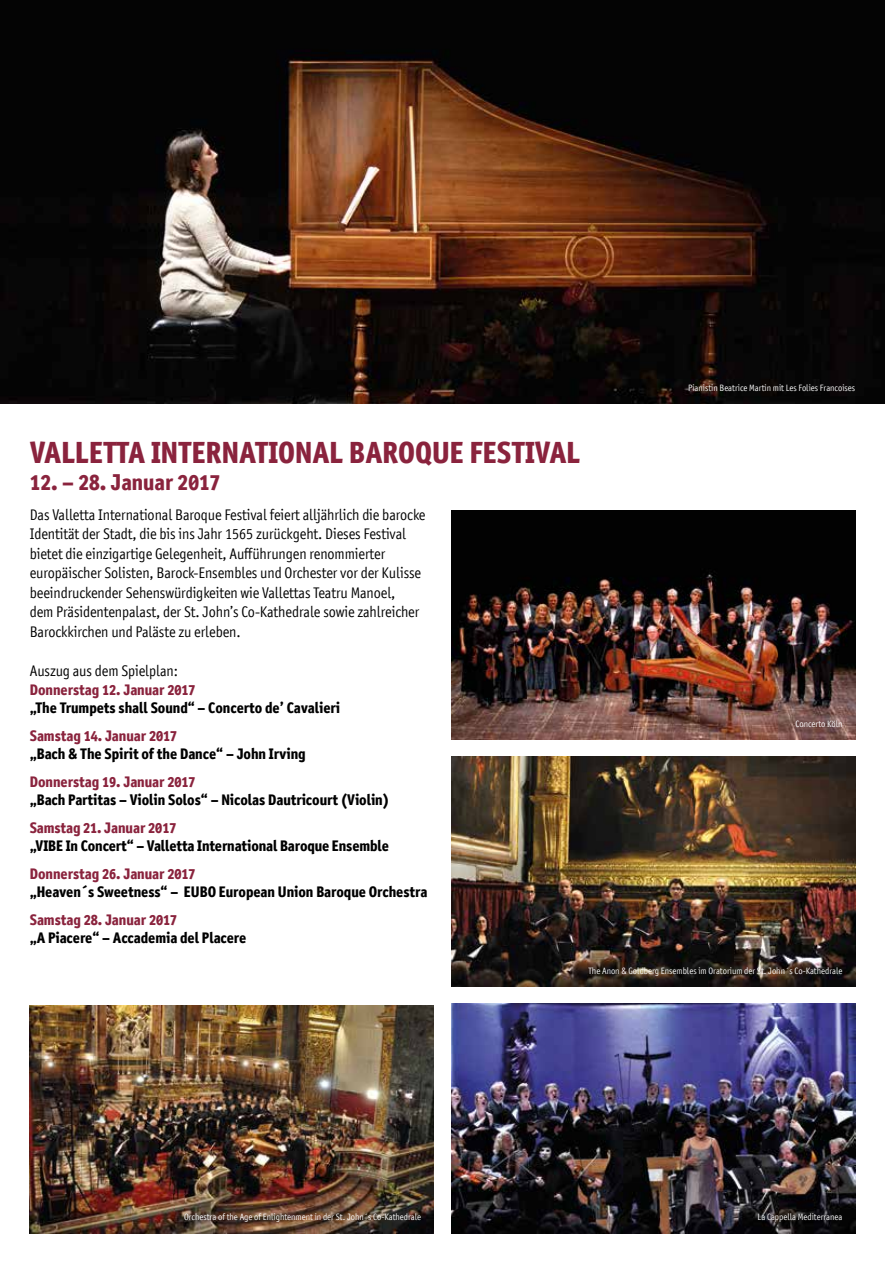
<style>
.page{position:relative;width:885px;height:1263px;background:#fff}
.page>*{position:absolute;margin:0;border:0;box-sizing:border-box;transform-origin:0 0}
.t1{font:700 30px "Axel";color:#8a233d}
.t2{font:700 22.5px "Axel";color:#8a233d}
.t3{font:15px/19.5px "Axel";letter-spacing:-.005em;color:#000}
.t4{font:700 15px "Axel";letter-spacing:-.005em;color:#000}
.t5{font:700 15px "Axel";letter-spacing:-.005em;color:#8a233d}
.t6{font:9px "Axel";color:#fff}
</style>
<div class="page">
<img style="left:0;top:0;width:884px;height:404px">
<img style="left:30px;top:1005px;width:404px;height:228px">
<img style="left:451px;top:1003px;width:404px;height:230px">
<img style="left:451px;top:757px;width:404px;height:229px">
<img style="left:451px;top:510px;width:404px;height:230px">
<p class="t6" style="left:688px;top:383px;width:168px">Pianistin Beatrice Martin mit Les Folies Francoises</p>
<h1 class="t1" style="left:30px;top:433px;width:552px">VALLETTA INTERNATIONAL BAROQUE FESTIVAL</h1>
<h2 class="t2" style="left:30px;top:468px;width:192px">12. – 28. Januar 2017</h2>
<p class="t3" style="left:30px;top:505px;width:397px">Das Valletta International Baroque Festival feiert alljährlich die barocke Identität der Stadt, die bis ins Jahr 1565 zurückgeht. Dieses Festival bietet die einzigartige Gelegenheit, Aufführungen renommierter europäischer Solisten, Barock-Ensembles und Orchester vor der Kulisse beeindruckender Sehenswürdigkeiten wie Vallettas Teatru Manoel,<br>dem Präsidentenpalast, der St. John’s Co-Kathedrale sowie zahlreicher Barockkirchen und Paläste zu erleben.</p>
<p class="t3" style="left:30px;top:661px;width:150px">Auszug aus dem Spielplan:</p>
<p class="t5" style="left:30px;top:680px;width:167px">Donnerstag 12. Januar 2017</p>
<p class="t4" style="left:30px;top:698px;width:312px">„The Trumpets shall Sound“ – Concerto de’ Cavalieri</p>
<p class="t5" style="left:30px;top:726px;width:149px">Samstag 14. Januar 2017</p>
<p class="t4" style="left:30px;top:744px;width:277px">„Bach &amp; The Spirit of the Dance“ – John Irving</p>
<p class="t5" style="left:30px;top:772px;width:167px">Donnerstag 19. Januar 2017</p>
<p class="t4" style="left:30px;top:790px;width:361px">„Bach Partitas – Violin Solos“ – Nicolas Dautricourt (Violin)</p>
<p class="t5" style="left:30px;top:818px;width:148px">Samstag 21. Januar 2017</p>
<p class="t4" style="left:30px;top:836px;width:360px">„VIBE In Concert“ – Valletta International Baroque Ensemble</p>
<p class="t5" style="left:30px;top:864px;width:167px">Donnerstag 26. Januar 2017</p>
<p class="t4" style="left:30px;top:882px;width:399px">„Heaven´s Sweetness“ – EUBO European Union Baroque Orchestra</p>
<p class="t5" style="left:30px;top:910px;width:149px">Samstag 28. Januar 2017</p>
<p class="t4" style="left:30px;top:928px;width:218px">„A Piacere“ – Accademia del Placere</p>
<p class="t6" style="left:795px;top:719px;width:48px">Concerto Köln</p>
<p class="t6" style="left:588px;top:965px;width:255px">The Anon &amp; Goldberg Ensembles im Oratorium der St. John´s Co-Kathedrale</p>
<p class="t6" style="left:184px;top:1212px;width:238px">Orchestra of the Age of Enlightenment in der St. John´s Co-Kathedrale</p>
<p class="t6" style="left:757px;top:1212px;width:86px">La Cappella Mediterranea</p>
</div>
